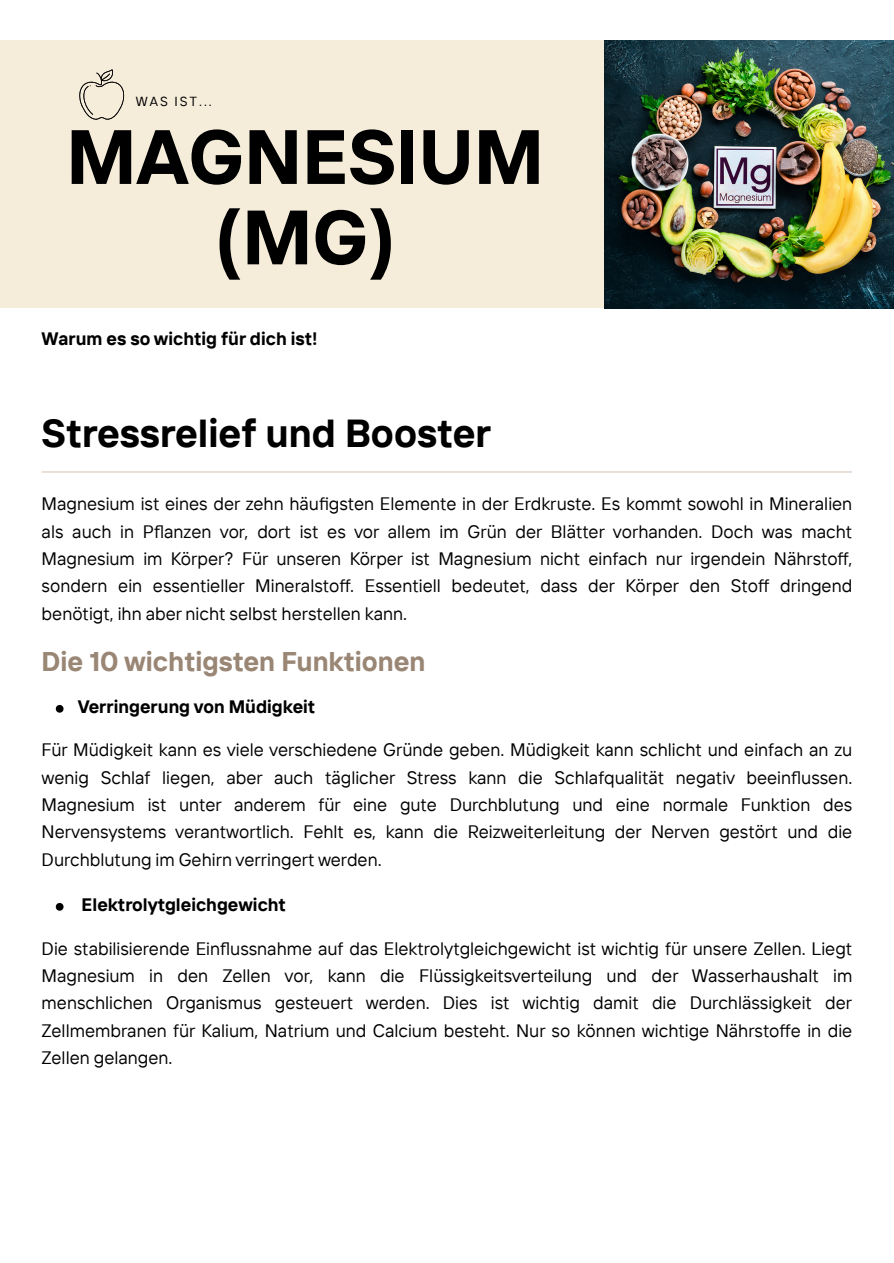
<style>
.page{position:relative;width:894px;height:1263px;background:#fff}
.page>*{position:absolute;margin:0;border:0;box-sizing:border-box;transform-origin:0 0}
.t1{font:700 76.8px/80.4px "TT Interphases";color:#000;text-align:center}
.t2{font:700 39px "TT Interphases";color:#000001}
.t3{font:700 27px "TT Interphases";color:#998675}
.t4{font:18px/27.6px "TT Interphases";color:#000;text-align:justify}
.t5{font:18px/27.6px "TT Interphases";color:#000001;text-align:justify}
.t6{font:700 18px "TT Interphases";color:#000}
.t7{font:13.05px "TT Interphases";letter-spacing:.15em;color:#000}
</style>
<div class="page">
<div style="left:0;top:40px;width:893px;height:268px;background:#f5edda"></div>
<img style="left:604px;top:40px;width:289px;height:268px">
<svg style="left:79px;top:69px;width:45px;height:51px"></svg>
<hr style="left:42px;top:471px;width:809px;height:2px;background:#d8c8bb">
<svg style="left:56px;top:705px;width:7px;height:8px"></svg>
<svg style="left:56px;top:903px;width:7px;height:8px"></svg>
<p class="t7" style="left:136px;top:93px;width:77px">WAS IST...</p>
<p class="t1" style="left:66px;top:115px;width:479px">MAGNESIUM (MG)</p>
<p class="t6" style="left:42px;top:327px;width:277px">Warum es so wichtig für dich ist!</p>
<h1 class="t2" style="left:42px;top:408px;width:451px">Stressrelief und Booster</h1>
<p class="t5" style="left:42px;top:489px;width:811px">Magnesium ist eines der zehn häufigsten Elemente in der Erdkruste. Es kommt sowohl in Mineralien als auch in Pflanzen vor, dort ist es vor allem im Grün der Blätter vorhanden. Doch was macht Magnesium im Körper? Für unseren Körper ist Magnesium nicht einfach nur irgendein Nährstoff, sondern ein essentieller Mineralstoff. Essentiell bedeutet, dass der Körper den Stoff dringend benötigt, ihn aber nicht selbst herstellen kann.</p>
<h2 class="t3" style="left:42px;top:644px;width:385px">Die 10 wichtigsten Funktionen</h2>
<p class="t6" style="left:78px;top:695px;width:239px">Verringerung von Müdigkeit</p>
<p class="t4" style="left:42px;top:735px;width:811px">Für Müdigkeit kann es viele verschiedene Gründe geben. Müdigkeit kann schlicht und einfach an zu wenig Schlaf liegen, aber auch täglicher Stress kann die Schlafqualität negativ beeinfl ussen.<br>Magnesium ist unter anderem für eine gute Durchblutung und eine normale Funktion des Nervensystems verantwortlich. Fehlt es, kann die Reizweiterleitung der Nerven gestört und die Durchblutung im Gehirn verringert werden.</p>
<p class="t6" style="left:82px;top:893px;width:206px">Elektrolytgleichgewicht</p>
<p class="t4" style="left:42px;top:935px;width:811px">Die stabilisierende Einfl ussnahme auf das Elektrolytgleichgewicht ist wichtig für unsere Zellen. Liegt Magnesium in den Zellen vor, kann die Flüssigkeitsverteilung und der Wasserhaushalt im menschlichen Organismus gesteuert werden. Dies ist wichtig damit die Durchlässigkeit der Zellmembranen für Kalium, Natrium und Calcium besteht. Nur so können wichtige Nährstoffe in die Zellen gelangen.</p>
</div>
